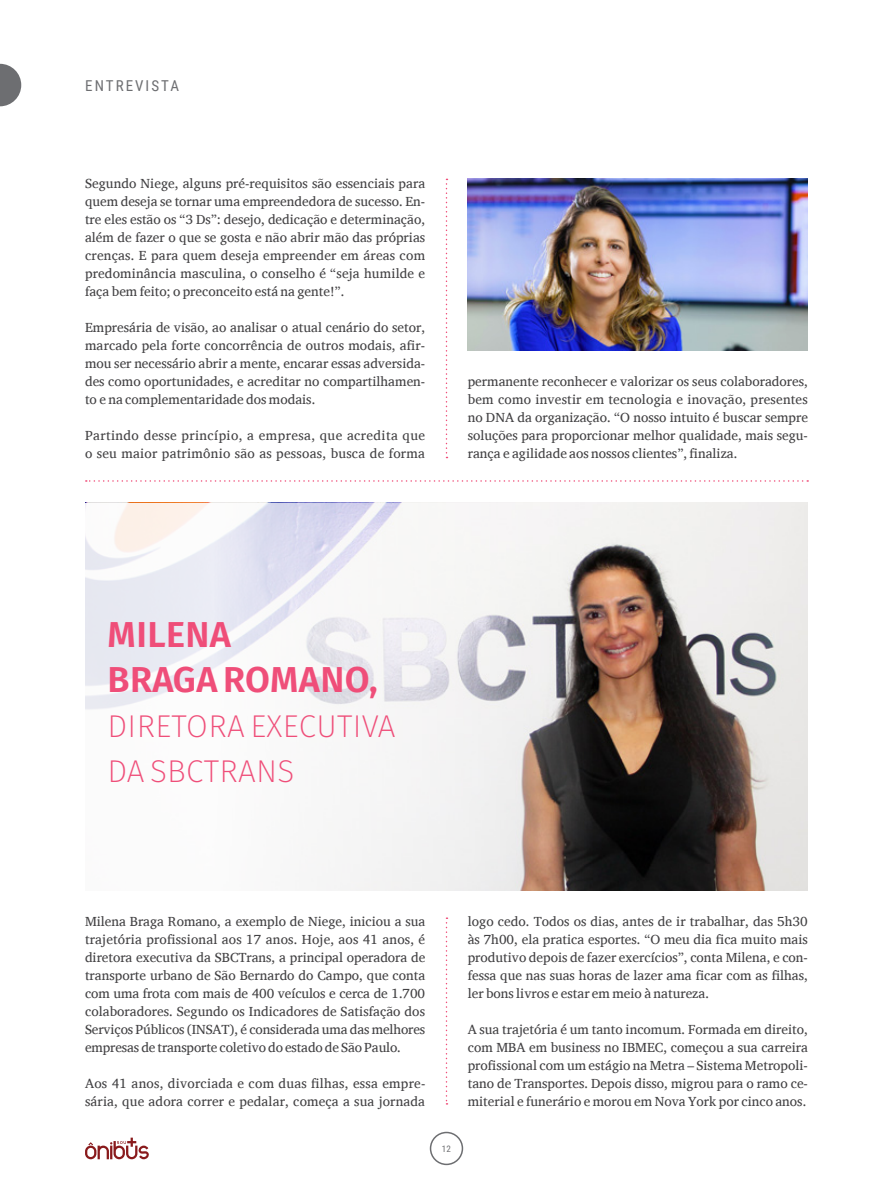
<style>
.page{position:relative;width:893px;height:1191px;background:#fff}
.page>*{position:absolute;margin:0;border:0;box-sizing:border-box;transform-origin:0 0}
.t1{font:600 36px/45px "Fira Sans";letter-spacing:.01em;color:#ef4e79}
.t2{font:200 31.5px/45px "Fira Sans";letter-spacing:.01em;color:#ef4e79}
.t3{font:15px "Roboto Condensed";letter-spacing:.135em;color:#6d6e71}
.t4{font:13.5px/18px "Charis SIL";color:#414042;text-align:justify}
.t5{font:13.5px/18px "Charis SIL";letter-spacing:.03em;color:#414042}
.t6{font:9px "Roboto Condensed";color:#6d6e71}
</style>
<div class="page">
<img style="left:468px;top:179px;width:340px;height:171px">
<img style="left:674px;top:503px;width:134px;height:387px">
<svg style="left:85px;top:503px;width:589px;height:387px;fill:#f3f2f3"></svg>
<svg style="left:446px;top:917px;width:1px;height:187px"></svg>
<svg style="left:446px;top:179px;width:1px;height:279px"></svg>
<svg style="left:86px;top:480px;width:722px;height:2px"></svg>
<svg style="left:0;top:64px;width:21px;height:42px"></svg>
<svg style="left:85px;top:1137px;width:64px;height:22px"></svg>
<div style="left:430px;top:1131px;width:33px;height:34px;border:2px solid #6d6e71;border-radius:50%"></div>
<p class="t3" style="left:85px;top:75px;width:95px">ENTREVISTA</p>
<p class="t4" style="left:85px;top:174px;width:342px">Segundo Niege, alguns pré-requisitos são essenciais para quem deseja se tornar uma empreendedora de sucesso. En&shy;tre eles estão os “3 Ds”: desejo, dedicação e determinação, além de fazer o que se gosta e não abrir mão das próprias crenças. E para quem deseja empreender em áreas com predominância masculina, o conselho é “seja humilde e faça bem feito; o preconceito está na gente!”.</p>
<p class="t4" style="left:85px;top:318px;width:342px">Empresária de visão, ao analisar o atual cenário do setor, marcado pela forte concorrência de outros modais, afir&shy;mou ser necessário abrir a mente, encarar essas adversida&shy;des como oportunidades, e acreditar no compartilhamen&shy;to e na complementaridade dos modais.</p>
<p class="t5" style="left:85px;top:426px;width:342px">Partindo desse princípio, a empresa, que acredita que o seu maior patrimônio são as pessoas, busca de forma</p>
<p class="t4" style="left:468px;top:372px;width:342px">permanente reconhecer e valorizar os seus colaboradores, bem como investir em tecnologia e inovação, presentes no DNA da organização. “O nosso intuito é buscar sempre soluções para proporcionar melhor qualidade, mais segu&shy;rança e agilidade aos nossos clientes”, finaliza.</p>
<h1 class="t1" style="left:108px;top:610px;width:272px">MILENA<br>BRAGA ROMANO,</h1>
<h2 class="t2" style="left:108px;top:704px;width:290px">DIRETORA EXECUTIVA<br>DA SBCTRANS</h2>
<p class="t4" style="left:85px;top:912px;width:342px">Milena Braga Romano, a exemplo de Niege, iniciou a sua trajetória profissional aos 17 anos. Hoje, aos 41 anos, é diretora executiva da SBCTrans, a principal operadora de transporte urbano de São Bernardo do Campo, que conta com uma frota com mais de 400 veículos e cerca de 1.700 colaboradores. Segundo os Indicadores de Satisfação dos Serviços Públicos (INSAT), é considerada uma das melhores empresas de transporte coletivo do estado de São Paulo.</p>
<p class="t4" style="left:85px;top:1074px;width:342px">Aos 41 anos, divorciada e com duas filhas, essa empre&shy;sária, que adora correr e pedalar, começa a sua jornada</p>
<p class="t6" style="left:442px;top:1142px;width:11px">12</p>
<p class="t4" style="left:468px;top:912px;width:342px">logo cedo. Todos os dias, antes de ir trabalhar, das 5h30 às 7h00, ela pratica esportes. “O meu dia fica muito mais produtivo depois de fazer exercícios”, conta Milena, e con&shy;fessa que nas suas horas de lazer ama ficar com as filhas, ler bons livros e estar em meio à natureza.</p>
<p class="t4" style="left:468px;top:1020px;width:342px">A sua trajetória é um tanto incomum. Formada em direito, com MBA em business no IBMEC, começou a sua carreira profissional com um estágio na Metra – Sistema Metropoli&shy;tano de Transportes. Depois disso, migrou para o ramo ce&shy;miterial e funerário e morou em Nova York por cinco anos.</p>
</div>
